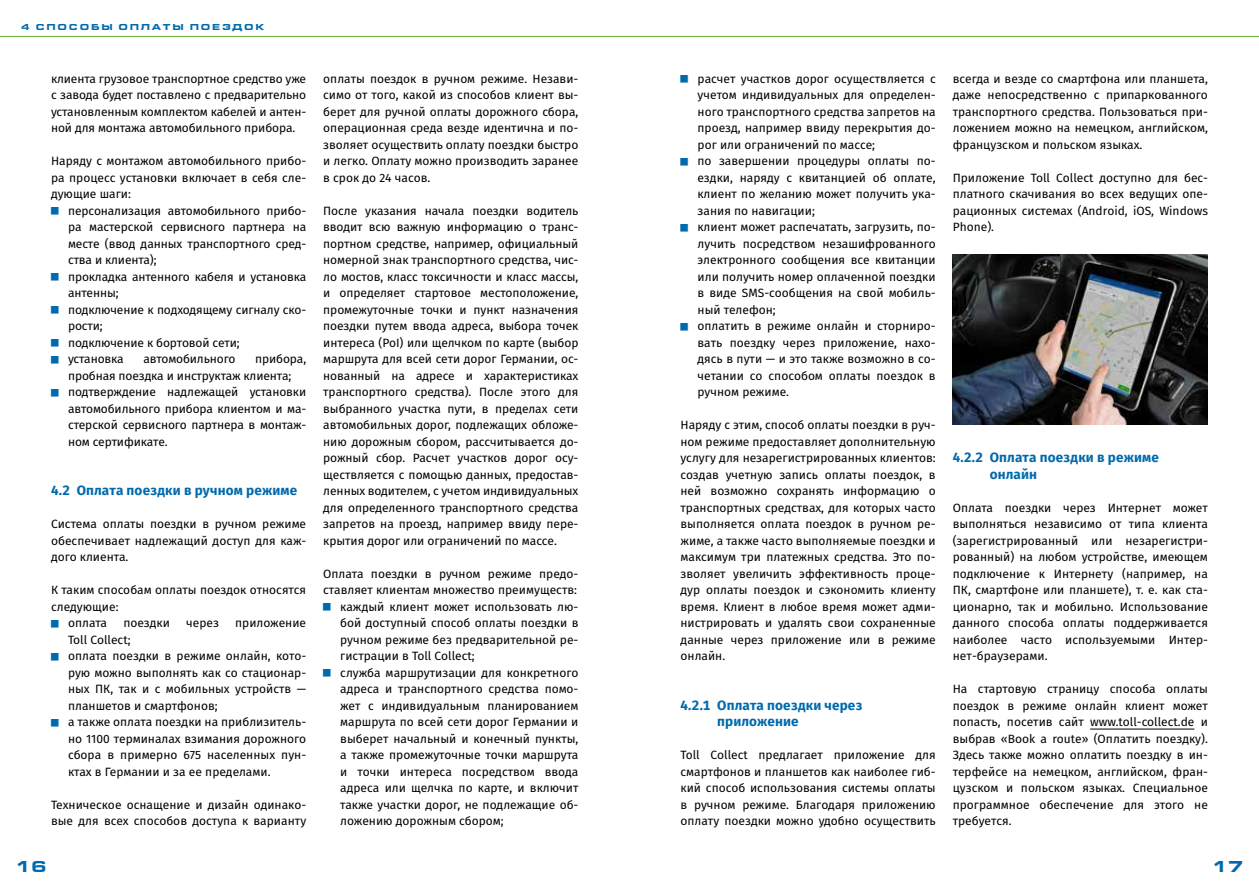
<style>
.page{position:relative;width:1259px;height:893px;background:#fff}
.page>*{position:absolute;margin:0;border:0;box-sizing:border-box;transform-origin:0 0}
.t1{font:900 16.5px "Eurostile OT Ext";color:#006aac}
.t2{font:700 13.5px/16.5px "Fira Sans";letter-spacing:.01em;color:#006aac}
.t3{font:12px/16.5px "Fira Sans";color:#000;text-align:justify}
.t4{font:900 9px "Eurostile OT Ext";letter-spacing:.2em;color:#006aac}
</style>
<div class="page">
<hr style="left:1090px;top:729px;width:104px;height:1px;background:#000">
<img style="left:952px;top:254px;width:256px;height:170px">
<hr style="left:0;top:36px;width:1259px;height:1px;background:#64b32c">
<p class="t4" style="left:21px;top:22px;width:245px">4 СПОСОБЫ ОПЛАТЫ ПОЕЗДОК</p>
<p class="t3" style="left:51px;top:70px;width:257px">клиента грузовое транспортное средство уже с завода будет поставлено с предварительно установленным комплектом кабелей и антен&shy;ной для монтажа автомобильного прибора.</p>
<p class="t3" style="left:51px;top:152px;width:257px">Наряду с монтажом автомобильного прибо&shy;ра процесс установки включает в себя сле&shy;дующие шаги:</p>
<p class="t3" style="left:68px;top:202px;width:240px;text-align:left">персонализация автомобильного прибо&shy;ра мастерской сервисного партнера на месте (ввод данных транспортного сред&shy;ства и клиента);<br>прокладка антенного кабеля и установка антенны;<br>подключение к подходящему сигналу ско&shy;рости;<br>подключение к бортовой сети;<br>установка</p>
<p class="t3" style="left:68px;top:350px;width:240px;text-align:left;text-indent:187px">прибора, пробная поездка и инструктаж клиента; подтверждение надлежащей установки автомобильного прибора клиентом и ма&shy;стерской сервисного партнера в монтаж&shy;ном сертификате.</p>
<p class="t2" style="left:51px;top:481px;width:248px">4.2 Оплата поездки в ручном режиме</p>
<p class="t3" style="left:51px;top:515px;width:257px">Система оплаты поездки в ручном режиме обеспечивает надлежащий доступ для каж&shy;дого клиента.</p>
<p class="t3" style="left:51px;top:581px;width:257px">К таким способам оплаты поездок относятся</p>
<p class="t3" style="left:51px;top:598px;width:69px">следующие:</p>
<p class="t3" style="left:68px;top:614px;width:41px">оплата</p>
<p class="t3" style="left:123px;top:614px;width:48px">поездки</p>
<p class="t3" style="left:186px;top:614px;width:34px">через</p>
<p class="t3" style="left:235px;top:614px;width:72px">приложение</p>
<p class="t3" style="left:68px;top:631px;width:240px;text-align:left">Toll Collect;<br>оплата поездки в режиме онлайн, кото&shy;рую можно выполнять как со стационар&shy;ных ПК, так и с мобильных устройств — планшетов и смартфонов;<br>а также оплата поездки на приблизитель&shy;но 1100 терминалах взимания дорожного сбора в примерно 675 населенных пун&shy;ктах в Германии и за ее пределами.</p>
<p class="t3" style="left:51px;top:796px;width:257px">Техническое оснащение и дизайн одинако&shy;вые для всех способов доступа к варианту</p>
<p class="t3" style="left:143px;top:350px;width:94px">автомобильного</p>
<p class="t3" style="left:323px;top:70px;width:257px">оплаты поездок в ручном режиме. Незави&shy;симо от того, какой из способов клиент вы&shy;берет для ручной оплаты дорожного сбора, операционная среда везде идентична и по&shy;зволяет осуществить оплату поездки быстро и легко. Оплату можно производить заранее в срок до 24 часов.</p>
<p class="t3" style="left:323px;top:202px;width:257px">После указания начала поездки водитель вводит всю важную информацию о транс&shy;портном средстве, например, официальный номерной знак транспортного средства, чис&shy;ло мостов, класс токсичности и класс массы, и определяет стартовое местоположение, промежуточные точки и пункт назначения поездки путем ввода адреса, выбора точек интереса (PoI) или щелчком по карте (выбор маршрута для всей сети дорог Германии, ос&shy;нованный на адресе и характеристиках транспортного средства). После этого для выбранного участка пути, в пределах сети автомобильных дорог, подлежащих обложе&shy;нию дорожным сбором, рассчитывается до&shy;рожный сбор. Расчет участков дорог осу&shy;ществляется с помощью данных, предостав&shy;ленных водителем, с учетом индивидуальных для определенного транспортного средства запретов на проезд, например ввиду пере&shy;крытия дорог или ограничений по массе.</p>
<p class="t3" style="left:323px;top:565px;width:257px">Оплата поездки в ручном режиме предо-</p>
<p class="t3" style="left:323px;top:581px;width:255px">ставляет клиентам множество преимуществ:</p>
<p class="t3" style="left:340px;top:598px;width:240px">каждый клиент может использовать лю-</p>
<p class="t3" style="left:340px;top:614px;width:240px">бой доступный способ оплаты поездки в</p>
<p class="t3" style="left:340px;top:631px;width:240px">ручном режиме без предварительной ре-</p>
<p class="t3" style="left:340px;top:647px;width:136px">гистрации в Toll Collect;</p>
<p class="t3" style="left:340px;top:664px;width:240px">служба маршрутизации для конкретного</p>
<p class="t3" style="left:340px;top:680px;width:240px">адреса и транспортного средства помо-</p>
<p class="t3" style="left:340px;top:697px;width:240px">жет с индивидуальным планированием</p>
<p class="t3" style="left:340px;top:713px;width:240px">маршрута по всей сети дорог Германии и</p>
<p class="t3" style="left:340px;top:730px;width:240px">выберет начальный и конечный пункты,</p>
<p class="t3" style="left:340px;top:746px;width:240px">а также промежуточные точки маршрута</p>
<p class="t3" style="left:340px;top:763px;width:240px">и точки интереса посредством ввода</p>
<p class="t3" style="left:340px;top:779px;width:240px">адреса или щелчка по карте, и включит</p>
<p class="t3" style="left:340px;top:796px;width:240px">также участки дорог, не подлежащие об-</p>
<p class="t3" style="left:340px;top:812px;width:165px">ложению дорожным сбором;</p>
<p class="t3" style="left:697px;top:70px;width:240px;text-align:left">расчет участков дорог осуществляется с учетом индивидуальных для определен&shy;ного транспортного средства запретов на проезд, например ввиду перекрытия до&shy;рог или ограничений по массе;<br>по завершении процедуры оплаты по&shy;ездки, наряду с квитанцией об оплате, клиент по желанию может получить ука&shy;зания по навигации;<br>клиент может распечатать, загрузить, по&shy;лучить посредством незашифрованного электронного сообщения все квитанции или получить номер оплаченной поездки в виде SMS-сообщения на свой мобиль&shy;ный телефон;<br>оплатить в режиме онлайн и сторниро&shy;вать поездку через приложение, нахо&shy;дясь в пути — и это также возможно в со&shy;четании со способом оплаты поездок в ручном режиме.</p>
<p class="t3" style="left:680px;top:416px;width:257px">Наряду с этим, способ оплаты поездки в руч&shy;ном режиме предоставляет дополнительную услугу для незарегистрированных клиентов: создав учетную запись оплаты поездок, в ней возможно сохранять информацию о транспортных средствах, для которых часто выполняется оплата поездок в ручном ре&shy;жиме, а также часто выполняемые поездки и максимум три платежных средства. Это по&shy;зволяет увеличить эффективность проце&shy;дур оплаты поездок и сэкономить клиенту время. Клиент в любое время может адми&shy;нистрировать и удалять свои сохраненные данные через приложение или в режиме онлайн.</p>
<p class="t2" style="left:717px;top:696px;width:147px;text-indent:-37px">4.2.1 Оплата поездки через приложение</p>
<p class="t3" style="left:680px;top:746px;width:257px">Toll Collect предлагает приложение для смартфонов и планшетов как наиболее гиб&shy;кий способ использования системы оплаты в ручном режиме. Благодаря приложению оплату поездки можно удобно осуществить</p>
<p class="t3" style="left:952px;top:70px;width:257px">всегда и везде со смартфона или планшета, даже непосредственно с припаркованного транспортного средства. Пользоваться при&shy;ложением можно на немецком, английском, французском и польском языках.</p>
<p class="t3" style="left:952px;top:169px;width:257px">Приложение Toll Collect доступно для бес&shy;платного скачивания во всех ведущих опе&shy;рационных системах (Android, iOS, Windows Phone).</p>
<p class="t2" style="left:989px;top:448px;width:171px;text-indent:-37px">4.2.2 Оплата поездки в режиме онлайн</p>
<p class="t3" style="left:952px;top:499px;width:257px">Оплата поездки через Интернет может выполняться независимо от типа клиента (зарегистрированный или незарегистри&shy;рованный) на любом устройстве, имеющем подключение к Интернету (например, на ПК, смартфоне или планшете), т. е. как ста&shy;ционарно, так и мобильно. Использование данного способа оплаты поддерживается наиболее часто используемыми Интер&shy;нет-браузерами.</p>
<p class="t3" style="left:952px;top:680px;width:257px">На стартовую страницу способа оплаты поездок в режиме онлайн клиент может попасть, посетив сайт www.toll-collect.de и выбрав «Book a route» (Оплатить поездку).<br>Здесь также можно оплатить поездку в ин&shy;терфейсе на немецком, английском, фран&shy;цузском и польском языках. Специальное программное обеспечение для этого не требуется.</p>
<h1 class="t1" style="left:15px;top:857px;width:33px">16</h1>
<h1 class="t1" style="left:1212px;top:857px;width:33px">17</h1>
</div>
